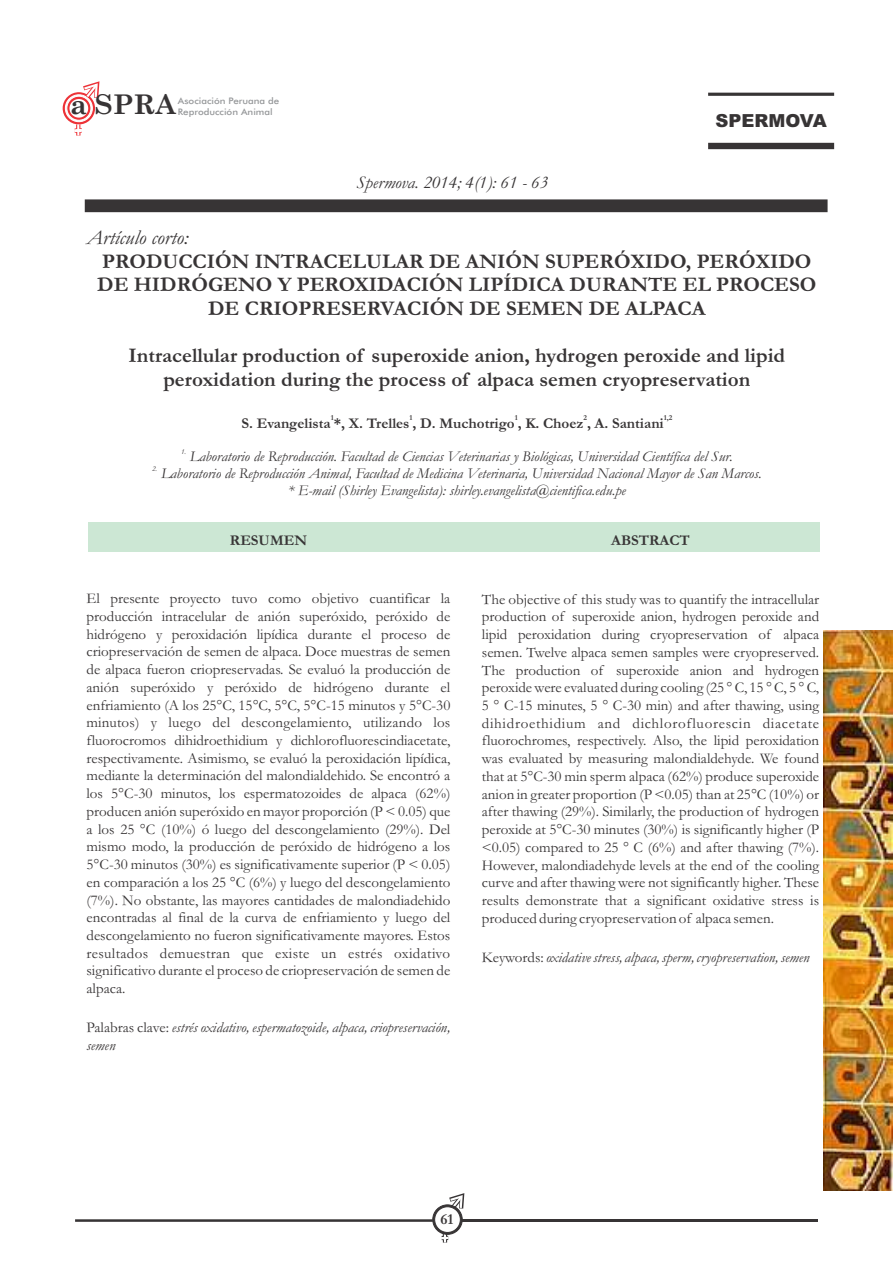
<style>
.page{position:relative;width:893px;height:1263px;background:#fff}
.page>*{position:absolute;margin:0;border:0;box-sizing:border-box;transform-origin:0 0}
.t1{font:700 27px "Century Schoolbook";color:#373435}
.t2{font:700 21px/23.5px "Garamond";color:#373435;text-align:center}
.t3{font:italic 21px "Garamond";color:#373435}
.t4{font:italic 18px "Garamond";color:#373435}
.t5{font:900 18px "Arial";color:#373435}
.t6{font:15px/17.7px "Garamond";color:#373435;text-align:justify}
.t7{font:italic 15px/16.8px "Garamond";color:#373435;text-align:center}
.t8{font:700 15px "Garamond";color:#373435}
.t9{font:500 9px "Futura BT";color:#96989a;scale:1.08 1}
.t10{font:700 7.5px "Garamond";color:#373435}
.t11{font:italic 7.5px "Garamond";color:#373435}
.s1{font-style:normal}
</style>
<div class="page">
<div style="left:88px;top:522px;width:731px;height:29px;background:#cce7d4"></div>
<hr style="left:708px;top:93px;width:126px;height:3px;background:#373435">
<div style="left:708px;top:143px;width:126px;height:6px;background:#373435"></div>
<div style="left:85px;top:199px;width:743px;height:13px;background:#373435"></div>
<svg style="left:64px;top:81px;width:36px;height:54px"></svg>
<img style="left:824px;top:630px;width:68px;height:560px">
<svg style="left:75px;top:1219px;width:357px;height:3px"></svg>
<hr style="left:462px;top:1219px;width:356px;height:3px;background:#373435">
<svg style="left:440px;top:1233px;width:9px;height:9px"></svg>
<svg style="left:449px;top:1193px;width:16px;height:20px"></svg>
<svg style="left:432px;top:1204px;width:31px;height:31px"></svg>
<div style="left:434px;top:1206px;width:27px;height:27px;background:#fefefe;border:1px solid #373435;border-radius:50%"></div>
<h1 class="t1" style="left:71px;top:94px;width:107px">a SPRA</h1>
<p class="t9" style="left:178px;top:97px;width:95px">Asociación Peruana de</p>
<p class="t9" style="left:178px;top:108px;width:89px">Reproducción Animal</p>
<p class="t4" style="left:357px;top:176px;width:193px">Spermova. 2014; 4(1): 61 - 63</p>
<p class="t5" style="left:715px;top:114px;width:113px">SPERMOVA</p>
<h2 class="t3" style="left:87px;top:230px;width:103px">Artículo corto:</h2>
<h2 class="t2" style="left:97px;top:252px;width:721px">PRODUCCIÓN INTRACELULAR DE ANIÓN SUPERÓXIDO, PERÓXIDO<br>DE HIDRÓGENO Y PEROXIDACIÓN LIPÍDICA DURANTE EL PROCESO<br>DE CRIOPRESERVACIÓN DE SEMEN DE ALPACA</h2>
<h2 class="t2" style="left:129px;top:346px;width:658px">Intracellular production of superoxide anion, hydrogen peroxide and lipid peroxidation during the process of alpaca semen cryopreservation</h2>
<p class="t10" style="left:331px;top:415px;width:4px">1</p>
<p class="t10" style="left:410px;top:415px;width:4px">1</p>
<p class="t10" style="left:515px;top:415px;width:4px">1</p>
<p class="t10" style="left:583px;top:415px;width:5px">2</p>
<p class="t10" style="left:664px;top:415px;width:10px">1,2</p>
<p class="t8" style="left:241px;top:418px;width:424px">S. Evangelista *, X. Trelles , D. Muchotrigo , K. Choez , A. Santiani</p>
<p class="t11" style="left:181px;top:449px;width:7px">1.</p>
<p class="t7" style="left:190px;top:450px;width:544px">Laboratorio de Reproducción. Facultad de Ciencias Veterinarias y Biológicas, Universidad Científica del Sur.</p>
<p class="t11" style="left:152px;top:466px;width:7px">2.</p>
<p class="t7" style="left:161px;top:467px;width:602px">Laboratorio de Reproducción Animal, Facultad de Medicina Veterinaria, Universidad Nacional Mayor de San Marcos. * E-mail (Shirley Evangelista): shirley.evangelista@cientifica.edu.pe</p>
<p class="t8" style="left:230px;top:535px;width:79px">RESUMEN</p>
<p class="t6" style="left:87px;top:591px;width:365px">El presente proyecto tuvo como objetivo cuantificar la producción intracelular de anión superóxido, peróxido de hidrógeno y peroxidación lipídica durante el proceso de criopreservación de semen de alpaca. Doce muestras de semen de alpaca fueron criopreservadas. Se evaluó la producción de anión superóxido y peróxido de hidrógeno durante el enfriamiento (A los 25°C, 15°C, 5°C, 5°C-15 minutos y 5°C-30 minutos) y luego del descongelamiento, utilizando los fluorocromos dihidroethidium y dichlorofluorescindiacetate, respectivamente. Asimismo, se evaluó la peroxidación lipídica, mediante la determinación del malondialdehido. Se encontró a los 5°C-30 minutos, los espermatozoides de alpaca (62%) producen anión superóxido en mayor proporción (P &lt; 0.05) que a los 25 °C (10%) ó luego del descongelamiento (29%). Del mismo modo, la producción de peróxido de hidrógeno a los 5°C-30 minutos (30%) es significativamente superior (P &lt; 0.05) en comparación a los 25 °C (6%) y luego del descongelamiento (7%). No obstante, las mayores cantidades de malondiadehido encontradas al final de la curva de enfriamiento y luego del descongelamiento no fueron significativamente mayores. Estos resultados demuestran que existe un estrés oxidativo significativo durante el proceso de criopreservación de semen de alpaca.</p>
<p class="t7" style="left:86px;top:1020px;width:365px;line-height:17.7px;text-align:left"><span class="s1">Palabras clave:</span> estrés oxidativo, espermatozoide, alpaca, criopreservación, semen</p>
<p class="t8" style="left:611px;top:536px;width:80px">ABSTRACT</p>
<p class="t6" style="left:482px;top:592px;width:339px">The objective of this study was to quantify the intracellular production of superoxide anion, hydrogen peroxide and lipid peroxidation during cryopreservation of alpaca semen. Twelve alpaca semen samples were cryopreserved.<br>The production of superoxide anion and hydrogen peroxide were evaluated during cooling (25 ° C, 15 ° C, 5 ° C, 5 ° C-15 minutes, 5 ° C-30 min) and after thawing, using dihidroethidium and dichlorofluorescin diacetate fluorochromes, respectively. Also, the lipid peroxidation was evaluated by measuring malondialdehyde. We found that at 5°C-30 min sperm alpaca (62%) produce superoxide anion in greater proportion (P &lt;0.05) than at 25°C (10%) or after thawing (29%). Similarly, the production of hydrogen peroxide at 5°C-30 minutes (30%) is significantly higher (P &lt;0.05) compared to 25 ° C (6%) and after thawing (7%).<br>However, malondiadehyde levels at the end of the cooling curve and after thawing were not significantly higher. These results demonstrate that a significant oxidative stress is produced during cryopreservation of alpaca semen.</p>
<p class="t7" style="left:482px;top:950px;width:329px"><span class="s1">Keywords:</span> oxidative stress, alpaca, sperm, cryopreservation, semen</p>
<p class="t8" style="left:440px;top:1214px;width:14px">61</p>
</div>
